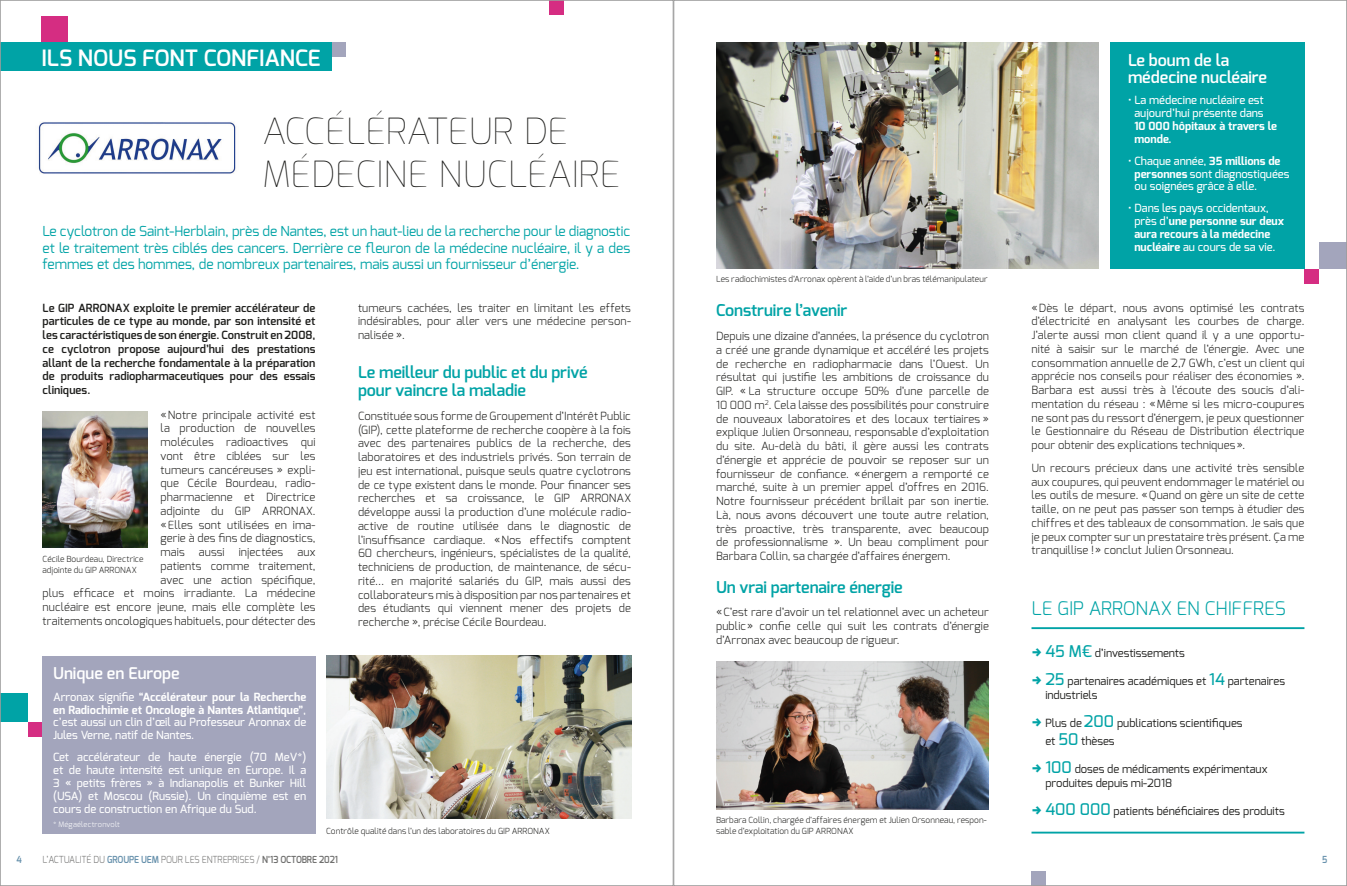
<style>
.page{position:relative;width:1347px;height:886px;background:#fff}
.page>*{position:absolute;margin:0;border:0;box-sizing:border-box;transform-origin:0 0}
.t1{font:100 36px/42.5px "Exo";color:#1d1d1b}
.t2{font:600 22.5px "Exo";color:#fff}
.t3{font:300 18.75px "Exo";color:#00a3a6}
.t4{font:600 16.25px/17.5px "Exo";letter-spacing:-.005em;color:#00a3a6}
.t5{font:600 16.25px/16.2px "Exo";color:#fff}
.t6{font:13.75px/16.2px "Exo";color:#00a3a6;text-align:justify}
.t7{font:300 11.25px/13.8px "Exo";letter-spacing:.01em;color:#1d1d1b;text-align:justify}
.t8{font:500 11.25px/12.9px "Exo";color:#fff;text-align:justify}
.t9{font:600 11.25px/13.8px "Exo";letter-spacing:.01em;color:#1d1d1b;text-align:justify}
.t10{font:11.25px/13.8px "Exo";color:#1d1d1b}
.t11{font:700 11.25px/12.9px "Exo";color:#fff}
.t12{font:300 9.75px "Exo";letter-spacing:-.01em;color:#70706f;scale:.9 1}
.t13{font:600 9.75px "Exo";color:#6791ac;scale:.9 1}
.t14{font:300 8.38px/10.6px "Exo";letter-spacing:.01em;color:#1d1d1b}
.t15{font:300 7.5px "Exo";letter-spacing:.02em;color:#fff}
.s1{font-weight:700}
.s2{font-weight:500}
.s3{font-weight:500;font-size:16.12px;color:#00a3a6}
.s4{font-weight:600;color:#6791ac}
.s5{font-weight:600}
</style>
<div class="page">
<div style="left:0;top:693px;width:28px;height:28px;background:#00a3a6"></div>
<div style="left:28px;top:721px;width:15px;height:15px;background:#d52d82"></div>
<div style="left:1319px;top:242px;width:27px;height:27px;background:#a3a5bc"></div>
<div style="left:1304px;top:269px;width:15px;height:15px;background:#d52d82"></div>
<div style="left:549px;top:0;width:15px;height:15px;background:#d52d82"></div>
<div style="left:41px;top:16px;width:27px;height:27px;background:#d52d82"></div>
<div style="left:331px;top:43px;width:15px;height:14px;background:#a3a5bc"></div>
<div style="left:0;top:43px;width:331px;height:28px;background:#00a3a6"></div>
<img style="left:38px;top:122px;width:198px;height:52px">
<img style="left:716px;top:43px;width:382px;height:226px">
<img style="left:326px;top:656px;width:305px;height:163px">
<img style="left:43px;top:411px;width:104px;height:137px">
<img style="left:716px;top:661px;width:273px;height:148px">
<hr style="left:1031px;top:627px;width:273px;height:2px;background:#00a3a6">
<hr style="left:1031px;top:832px;width:273px;height:1px;background:#00a3a6">
<div style="left:1110px;top:43px;width:194px;height:226px;background:#00a3a6"></div>
<div style="left:43px;top:656px;width:272px;height:177px;background:#a3a5bc"></div>
<div style="left:1031px;top:871px;width:15px;height:15px;background:#a3a5bc"></div>
<h2 class="t2" style="left:41px;top:43px;width:281px">ILS NOUS FONT CONFIANCE</h2>
<h1 class="t1" style="left:262px;top:110px;width:359px">ACCÉLÉRATEUR DE<br>MÉDECINE NUCLÉAIRE</h1>
<p class="t6" style="left:43px;top:223px;width:589px">Le cyclotron de Saint-Herblain, près de Nantes, est un haut-lieu de la recherche pour le diagnostic et le traitement très ciblés des cancers. Derrière ce fleuron de la médecine nucléaire, il y a des femmes et des hommes, de nombreux partenaires, mais aussi un fournisseur d’énergie.</p>
<p class="t9" style="left:43px;top:301px;width:274px">Le GIP ARRONAX exploite le premier accélérateur de particules de ce type au monde, par son intensité et les caractéristiques de son énergie. Construit en 2008, ce cyclotron propose aujourd’hui des prestations allant de la recherche fondamentale à la préparation de produits radiopharmaceutiques pour des essais cliniques.</p>
<p class="t7" style="left:161px;top:408px;width:156px">«Notre principale activité est la production de nouvelles molécules radioactives qui vont être ciblées sur les tumeurs cancéreuses » expli&shy;que Cécile Bourdeau, radio&shy;pharmacienne et Directrice adjointe du GIP ARRONAX. «Elles sont utilisées en ima&shy;gerie à des fins de diagnostics, mais</p>
<p class="t7" style="left:199px;top:545px;width:27px">aussi</p>
<p class="t7" style="left:239px;top:545px;width:46px">injectées</p>
<p class="t7" style="left:43px;top:545px;width:274px;text-align:right">aux<br>patients comme traitement,<br>avec une action spécifique,<br>plus efficace et moins irradiante. La médecine nucléaire est encore jeune, mais elle complète les traitements oncologiques habituels, pour détecter des</p>
<p class="t14" style="left:43px;top:554px;width:102px">Cécile Bourdeau, Directrice adjointe du GIP ARRONAX</p>
<p class="t7" style="left:358px;top:301px;width:274px">tumeurs cachées, les traiter en limitant les effets indésirables, pour aller vers une médecine person&shy;nalisée ».</p>
<h3 class="t4" style="left:358px;top:363px;width:231px">Le meilleur du public et du privé pour vaincre la maladie</h3>
<p class="t7" style="left:358px;top:409px;width:274px">Constituée sous forme de Groupement d’Intérêt Public (GIP), cette plateforme de recherche coopère à la fois avec des partenaires publics de la recherche, des laboratoires et des industriels privés. Son terrain de jeu est international, puisque seuls quatre cyclotrons de ce type existent dans le monde. Pour financer ses recherches et sa croissance, le GIP ARRONAX développe aussi la production d’une molécule radio&shy;active de routine utilisée dans le diagnostic de l’insuffisance cardiaque. «Nos effectifs comptent 60 chercheurs, ingénieurs, spécialistes de la qualité, techniciens de production, de maintenance, de sécu&shy;rité… en majorité salariés du GIP, mais aussi des collaborateurs mis à disposition par nos partenaires et des étudiants qui viennent mener des projets de recherche », précise Cécile Bourdeau.</p>
<h3 class="t5" style="left:53px;top:665px;width:128px">Unique en Europe</h3>
<p class="t8" style="left:53px;top:690px;width:255px">Arronax signifie <span class="s1">“Accélérateur pour la Recherche en Radiochimie et Oncologie à Nantes Atlantique”</span>, c’est aussi un clin d’œil au Professeur Aronnax de Jules Verne, natif de Nantes.</p>
<p class="t8" style="left:53px;top:750px;width:255px">Cet accélérateur de haute énergie (70 MeV*) et de haute intensité est unique en Europe. Il a 3 « petits frères » à Indianapolis et Bunker Hill (USA) et Moscou (Russie). Un cinquième est en cours de construction en Afrique du Sud.</p>
<p class="t15" style="left:53px;top:819px;width:68px">* Mégaélectronvolt</p>
<p class="t14" style="left:326px;top:825px;width:225px">Contrôle qualité dans l’un des laboratoires du GIP ARRONAX</p>
<p class="t14" style="left:716px;top:274px;width:273px">Les radiochimistes d’Arronax opèrent à l’aide d’un bras télémanipulateur</p>
<h3 class="t4" style="left:716px;top:301px;width:133px">Construire l’avenir</h3>
<p class="t7" style="left:716px;top:329px;width:274px">Depuis une dizaine d’années, la présence du cyclotron a créé une grande dynamique et accéléré les projets de recherche en radiopharmacie dans l’Ouest. Un résultat qui justifie les ambitions de croissance du GIP. « La structure occupe 50% d’une parcelle de 10 000 m<sup>2</sup>. Cela laisse des possibilités pour construire de nouveaux laboratoires et des locaux tertiaires » explique Julien Orsonneau, responsable d’exploitation du site. Au-delà du bâti, il gère aussi les contrats d’énergie et apprécie de pouvoir se reposer sur un fournisseur de confiance. «énergem a remporté ce marché, suite à un premier appel d’offres en 2016.<br>Notre fournisseur précédent brillait par son inertie.<br>Là, nous avons découvert une toute autre relation, très proactive, très transparente, avec beaucoup de professionnalisme ». Un beau compliment pour Barbara Collin, sa chargée d’affaires énergem.</p>
<h3 class="t4" style="left:716px;top:579px;width:188px">Un vrai partenaire énergie</h3>
<p class="t7" style="left:716px;top:605px;width:274px">«C’est rare d’avoir un tel relationnel avec un acheteur public» confie celle qui suit les contrats d’énergie d’Arronax avec beaucoup de rigueur.</p>
<p class="t14" style="left:716px;top:814px;width:272px">Barbara Collin, chargée d’affaires énergem et Julien Orsonneau, respon&shy;sable d’exploitation du GIP ARRONAX</p>
<h3 class="t5" style="left:1128px;top:52px;width:140px">Le boum de la médecine nucléaire</h3>
<p class="t8" style="left:1128px;top:94px;width:137px;text-align:center">• La médecine nucléaire est aujourd’hui présente dans</p>
<p class="t11" style="left:1134px;top:120px;width:144px">10 000 hôpitaux à travers le monde.</p>
<p class="t8" style="left:1134px;top:154px;width:157px;text-align:left;text-indent:-6px">• Chaque année, <span class="s1">35 millions de personnes</span> sont diagnostiquées ou soignées grâce à elle.</p>
<p class="t11" style="left:1134px;top:202px;width:151px;text-indent:-6px"><span class="s2">• Dans les pays occidentaux, près d’</span>une personne sur deux aura recours à la médecine nucléaire <span class="s2">au cours de sa vie.</span></p>
<p class="t7" style="left:1031px;top:301px;width:274px">«Dès le départ, nous avons optimisé les contrats d’électricité en analysant les courbes de charge.<br>J’alerte aussi mon client quand il y a une opportu&shy;nité à saisir sur le marché de l’énergie. Avec une consommation annuelle de 2,7 GWh, c’est un client qui apprécie nos conseils pour réaliser des économies ».<br>Barbara est aussi très à l’écoute des soucis d’ali&shy;mentation du réseau : «Même si les micro-coupures ne sont pas du ressort d’énergem, je peux questionner le Gestionnaire du Réseau de Distribution électrique pour obtenir des explications techniques».</p>
<p class="t7" style="left:1031px;top:461px;width:274px">Un recours précieux dans une activité très sensible aux coupures, qui peuvent endommager le matériel ou les outils de mesure. «Quand on gère un site de cette taille, on ne peut pas passer son temps à étudier des chiffres et des tableaux de consommation. Je sais que je peux compter sur un prestataire très présent. Ça me tranquillise !» conclut Julien Orsonneau.</p>
<h3 class="t3" style="left:1031px;top:596px;width:256px">LE GIP ARRONAX EN CHIFFRES</h3>
<p class="t10" style="left:1045px;top:646px;width:141px"><span class="s3">45 M€</span> d’investissements</p>
<p class="t10" style="left:1045px;top:674px;width:241px"><span class="s3">25</span> partenaires académiques et <span class="s3">14</span> partenaires industriels</p>
<p class="t10" style="left:1045px;top:714px;width:199px;line-height:17.5px">Plus de <span class="s3">200</span> publications scientifiques et <span class="s3">50</span> thèses</p>
<p class="t10" style="left:1045px;top:762px;width:224px"><span class="s3">100</span> doses de médicaments expérimentaux produites depuis mi-2018</p>
<p class="t10" style="left:1045px;top:804px;width:241px"><span class="s3">400 000</span> patients bénéficiaires des produits</p>
<p class="t12" style="left:43px;top:854px;width:330px">L’ACTUALITÉ DU <span class="s4">GROUPE UEM</span> POUR LES ENTREPRISES / <span class="s5">N°13 OCTOBRE 2021</span></p>
<p class="t13" style="left:17px;top:854px;width:7px">4</p>
<p class="t13" style="left:1322px;top:854px;width:7px">5</p>
</div>
